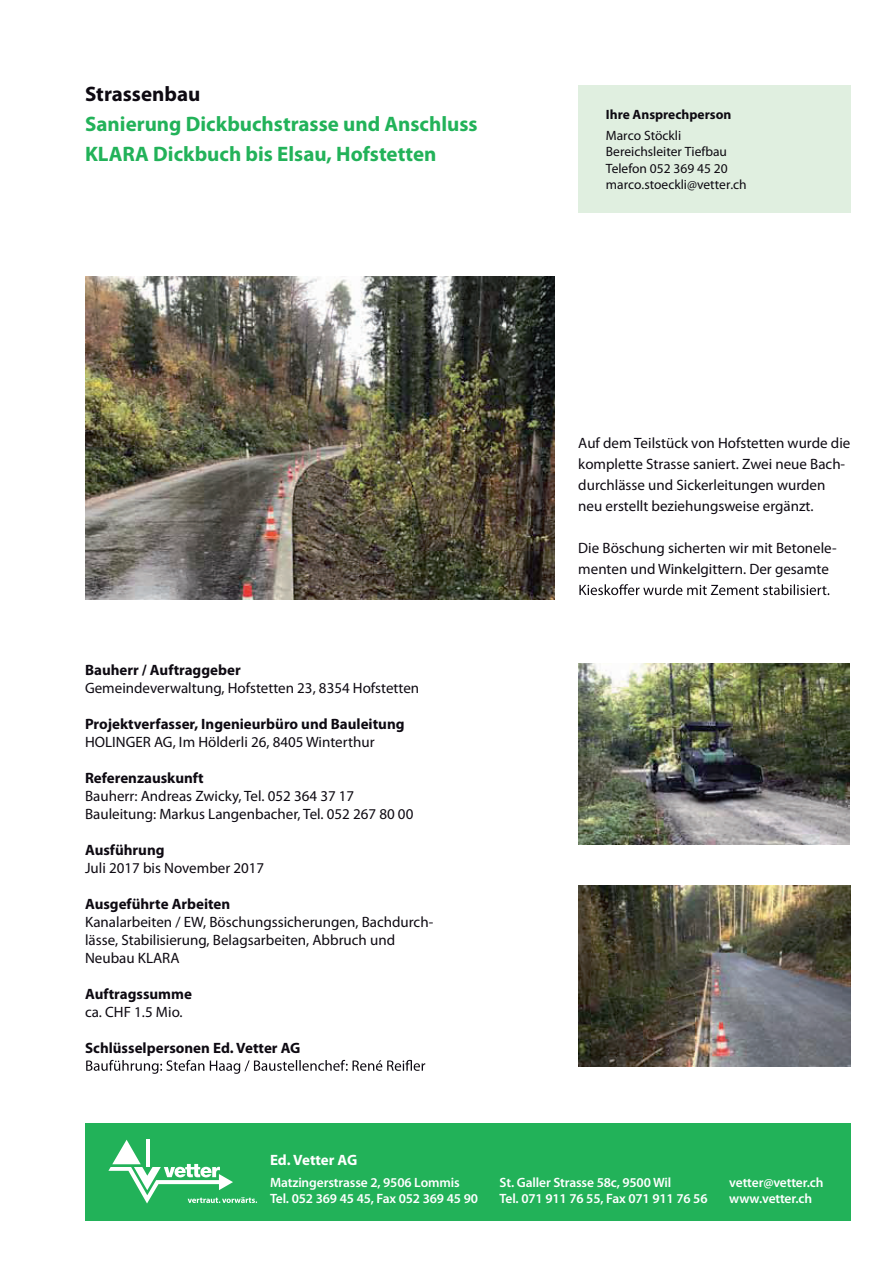
<style>
.page{position:relative;width:893px;height:1263px;background:#fff}
.page>*{position:absolute;margin:0;border:0;box-sizing:border-box;transform-origin:0 0}
.t1{font:700 21px/30px "Myriad Pro";color:#22b259}
.t2{font:700 21px "Myriad Pro";color:#0e0a12}
.t3{font:15px/21px "Myriad Pro";color:#0e0a12}
.t4{font:700 15px "Myriad Pro";color:#0e0a12}
.t5{font:700 15px "Myriad Pro";letter-spacing:-.005em;color:#fff}
.t6{font:600 13.5px "Myriad Pro";letter-spacing:-.01em;color:#fff}
.t7{font:13.5px/16.5px "Myriad Pro";color:#0e0a12}
.t8{font:700 13.5px "Myriad Pro";color:#0e0a12}
</style>
<div class="page">
<div style="left:85px;top:1123px;width:765px;height:97px;background:#22b259"></div>
<svg style="left:108px;top:1140px;width:149px;height:63px"></svg>
<img style="left:578px;top:663px;width:272px;height:181px">
<img style="left:85px;top:276px;width:470px;height:324px">
<img style="left:579px;top:885px;width:271px;height:181px">
<svg style="left:86px;top:1060px;width:339px;height:14px"></svg>
<svg style="left:579px;top:584px;width:250px;height:11px"></svg>
<div style="left:578px;top:85px;width:272px;height:128px;background:#e0efe0"></div>
<h1 class="t2" style="left:85px;top:80px;width:117px">Strassenbau</h1>
<h1 class="t1" style="left:85px;top:108px;width:394px">Sanierung Dickbuchstrasse und Anschluss<br>KLARA Dickbuch bis Elsau, Hofstetten</h1>
<p class="t4" style="left:85px;top:660px;width:157px">Bauherr / Auftraggeber</p>
<p class="t3" style="left:85px;top:677px;width:336px">Gemeindeverwaltung, Hofstetten 23, 8354 Hofstetten</p>
<p class="t4" style="left:85px;top:714px;width:321px">Projektverfasser, Ingenieurbüro und Bauleitung</p>
<p class="t3" style="left:85px;top:731px;width:291px">HOLINGER AG, Im Hölderli 26, 8405 Winterthur</p>
<p class="t4" style="left:85px;top:768px;width:120px">Referenzauskunft</p>
<p class="t3" style="left:85px;top:786px;width:330px;line-height:18px">Bauherr: Andreas Zwicky, Tel. 052 364 37 17<br>Bauleitung: Markus Langenbacher, Tel. 052 267 80 00</p>
<p class="t4" style="left:85px;top:840px;width:81px">Ausführung</p>
<p class="t3" style="left:85px;top:857px;width:181px">Juli 2017 bis November 2017</p>
<p class="t4" style="left:85px;top:894px;width:147px">Ausgeführte Arbeiten</p>
<p class="t3" style="left:85px;top:912px;width:350px;line-height:18px">Kanalarbeiten / EW, Böschungssicherungen, Bachdurch&shy;lässe, Stabilisierung, Belagsarbeiten, Abbruch und<br>Neubau KLARA</p>
<p class="t4" style="left:85px;top:984px;width:108px">Auftragssumme</p>
<p class="t3" style="left:85px;top:1001px;width:99px">ca. CHF 1.5 Mio.</p>
<p class="t4" style="left:85px;top:1038px;width:217px">Schlüsselpersonen Ed. Vetter AG</p>
<p class="t8" style="left:606px;top:105px;width:127px">Ihre Ansprechperson</p>
<p class="t7" style="left:606px;top:127px;width:142px">Marco Stöckli<br>Bereichsleiter Tiefbau<br>Telefon 052 369 45 20 marco.stoeckli@vetter.ch</p>
<p class="t3" style="left:578px;top:432px;width:274px">Auf dem Teilstück von Hofstetten wurde die komplette Strasse saniert. Zwei neue Bach&shy;durchlässe und Sickerleitungen wurden neu erstellt beziehungsweise ergänzt.</p>
<p class="t3" style="left:578px;top:537px;width:260px">Die Böschung sicherten wir mit Betonele&shy;menten und Winkelgittern. Der gesamte</p>
<p class="t5" style="left:270px;top:1150px;width:89px">Ed. Vetter AG</p>
<p class="t6" style="left:270px;top:1174px;width:191px">Matzingerstrasse 2, 9506 Lommis</p>
<p class="t6" style="left:500px;top:1174px;width:173px">St. Galler Strasse 58c, 9500 Wil</p>
<p class="t6" style="left:729px;top:1174px;width:96px">vetter@vetter.ch</p>
<p class="t6" style="left:270px;top:1190px;width:209px">Tel. 052 369 45 45, Fax 052 369 45 90</p>
<p class="t6" style="left:500px;top:1190px;width:209px">Tel. 071 911 76 55, Fax 071 911 76 56</p>
<p class="t6" style="left:729px;top:1190px;width:84px">www.vetter.ch</p>
</div>
